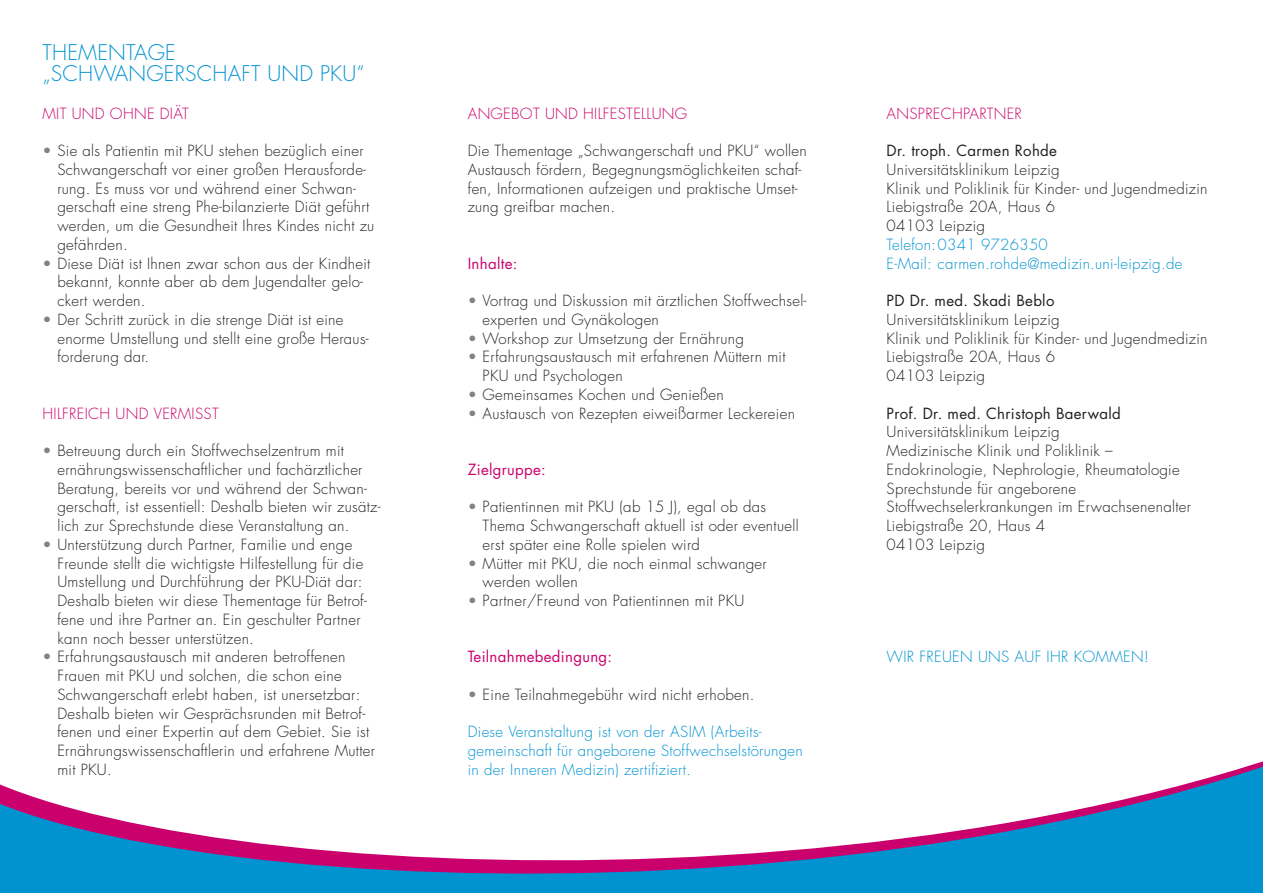
<style>
.page{position:relative;width:1263px;height:893px;background:#fff}
.page>*{position:absolute;margin:0;border:0;box-sizing:border-box;transform-origin:0 0}
.t1{font:300 21px/21px "Futura Std";letter-spacing:.01em;color:#0093d0}
.t2{font:300 15px/18.8px "Futura Std";letter-spacing:.02em;color:#231f20}
.t3{font:300 15px/18.8px "Futura Std";letter-spacing:.02em;color:#0093d0}
.t4{font:300 15px "Futura Std";letter-spacing:.02em;color:#ca016c}
.t5{font:15px "Futura Std";letter-spacing:.02em;color:#231f20}
.t6{font:15px "Futura Std";letter-spacing:.02em;color:#ca016c}
.s1{color:#808285}
</style>
<div class="page">
<svg style="left:0;top:761px;width:1263px;height:132px"></svg>
<h1 class="t1" style="left:43px;top:42px;width:324px">THEMENTAGE „SCHWANGERSCHAFT UND PKU“</h1>
<p class="t4" style="left:43px;top:104px;width:148px">MIT UND OHNE DIÄT</p>
<p class="t2" style="left:57px;top:142px;width:318px;text-indent:-15px"><span class="s1">•</span> Sie als Patientin mit PKU stehen bezüglich einer Schwangerschaft vor einer großen Herausforde&shy;rung. Es muss vor und während einer Schwan&shy;gerschaft eine streng Phe-bilanzierte Diät geführt werden, um die Gesundheit Ihres Kindes nicht zu gefährden.</p>
<p class="t2" style="left:57px;top:254px;width:314px;text-indent:-15px"><span class="s1">•</span> Diese Diät ist Ihnen zwar schon aus der Kindheit bekannt, konnte aber ab dem Jugendalter gelo&shy;ckert werden.</p>
<p class="t2" style="left:57px;top:311px;width:313px;text-indent:-15px"><span class="s1">•</span> Der Schritt zurück in die strenge Diät ist eine enorme Umstellung und stellt eine große Heraus&shy;forderung dar.</p>
<p class="t4" style="left:43px;top:404px;width:178px">HILFREICH UND VERMISST</p>
<p class="t2" style="left:57px;top:442px;width:325px;text-indent:-15px"><span class="s1">•</span> Betreuung durch ein Stoffwechselzentrum mit ernährungswissenschaftlicher und fachärztlicher Beratung, bereits vor und während der Schwan&shy;gerschaft, ist essentiell: Deshalb bieten wir zusätz&shy;lich zur Sprechstunde diese Veranstaltung an.</p>
<p class="t2" style="left:57px;top:536px;width:311px;text-indent:-15px"><span class="s1">•</span> Unterstützung durch Partner, Familie und enge Freunde stellt die wichtigste Hilfestellung für die Umstellung und Durchführung der PKU-Diät dar:<br>Deshalb bieten wir diese Thementage für Betrof&shy;fene und ihre Partner an. Ein geschulter Partner kann noch besser unterstützen.</p>
<p class="t2" style="left:57px;top:648px;width:319px;text-indent:-15px"><span class="s1">•</span> Erfahrungsaustausch mit anderen betroffenen Frauen mit PKU und solchen, die schon eine Schwangerschaft erlebt haben, ist unersetzbar:<br>Deshalb bieten wir Gesprächsrunden mit Betrof&shy;fenen und einer Expertin auf dem Gebiet. Sie ist Ernährungswissenschaftlerin und erfahrene Mutter mit PKU.</p>
<p class="t4" style="left:468px;top:104px;width:221px">ANGEBOT UND HILFESTELLUNG</p>
<p class="t2" style="left:468px;top:142px;width:341px">Die Thementage „Schwangerschaft und PKU“ wollen Austausch fördern, Begegnungsmöglichkeiten schaf&shy;fen, Informationen aufzeigen und praktische Umset&shy;zung greifbar machen.</p>
<p class="t6" style="left:468px;top:254px;width:51px">Inhalte:</p>
<p class="t2" style="left:483px;top:292px;width:325px;text-indent:-15px"><span class="s1">•</span> Vortrag und Diskussion mit ärztlichen Stoffwechsel&shy;experten und Gynäkologen</p>
<p class="t2" style="left:468px;top:329px;width:278px"><span class="s1">•</span> Workshop zur Umsetzung der Ernährung</p>
<p class="t2" style="left:483px;top:348px;width:304px;text-indent:-15px"><span class="s1">•</span> Erfahrungsaustausch mit erfahrenen Müttern mit<br>PKU und Psychologen</p>
<p class="t2" style="left:468px;top:386px;width:258px"><span class="s1">•</span> Gemeinsames Kochen und Genießen</p>
<p class="t2" style="left:468px;top:404px;width:329px"><span class="s1">•</span> Austausch von Rezepten eiweißarmer Leckereien</p>
<p class="t6" style="left:468px;top:460px;width:80px">Zielgruppe:</p>
<p class="t2" style="left:483px;top:498px;width:317px;text-indent:-15px"><span class="s1">•</span> Patientinnen mit PKU (ab 15 J), egal ob das<br>Thema Schwangerschaft aktuell ist oder eventuell erst später eine Rolle spielen wird</p>
<p class="t2" style="left:483px;top:554px;width:286px;text-indent:-15px"><span class="s1">•</span> Mütter mit PKU, die noch einmal schwanger werden wollen</p>
<p class="t2" style="left:468px;top:592px;width:278px"><span class="s1">•</span> Partner/Freund von Patientinnen mit PKU</p>
<p class="t6" style="left:468px;top:647px;width:146px">Teilnahmebedingung:</p>
<p class="t2" style="left:468px;top:686px;width:288px"><span class="s1">•</span> Eine Teilnahmegebühr wird nicht erhoben.</p>
<p class="t3" style="left:468px;top:723px;width:337px">Diese Veranstaltung ist von der ASIM (Arbeits&shy;gemeinschaft für angeborene Stoffwechselstörungen in der Inneren Medizin) zertifiziert.</p>
<p class="t4" style="left:887px;top:104px;width:137px">ANSPRECHPARTNER</p>
<p class="t5" style="left:887px;top:141px;width:172px">Dr. troph. Carmen Rohde</p>
<p class="t2" style="left:887px;top:161px;width:322px">Universitätsklinikum Leipzig<br>Klinik und Poliklinik für Kinder- und Jugendmedizin<br>Liebigstraße 20A, Haus 6<br>04103 Leipzig</p>
<p class="t3" style="left:887px;top:236px;width:297px">Telefon:0341 9726350<br>E-Mail: carmen.rohde@medizin.uni-leipzig.de</p>
<p class="t5" style="left:887px;top:291px;width:169px">PD Dr. med. Skadi Beblo</p>
<p class="t2" style="left:887px;top:311px;width:322px">Universitätsklinikum Leipzig<br>Klinik und Poliklinik für Kinder- und Jugendmedizin<br>Liebigstraße 20A, Haus 6<br>04103 Leipzig</p>
<p class="t5" style="left:887px;top:404px;width:236px">Prof. Dr. med. Christoph Baerwald</p>
<p class="t2" style="left:887px;top:423px;width:306px">Universitätsklinikum Leipzig<br>Medizinische Klinik und Poliklinik – Endokrinologie, Nephrologie, Rheumatologie Sprechstunde für angeborene Stoffwechselerkrankungen im Erwachsenenalter Liebigstraße 20, Haus 4<br>04103 Leipzig</p>
<p class="t3" style="left:887px;top:648px;width:264px">WIR FREUEN UNS AUF IHR KOMMEN!</p>
</div>
